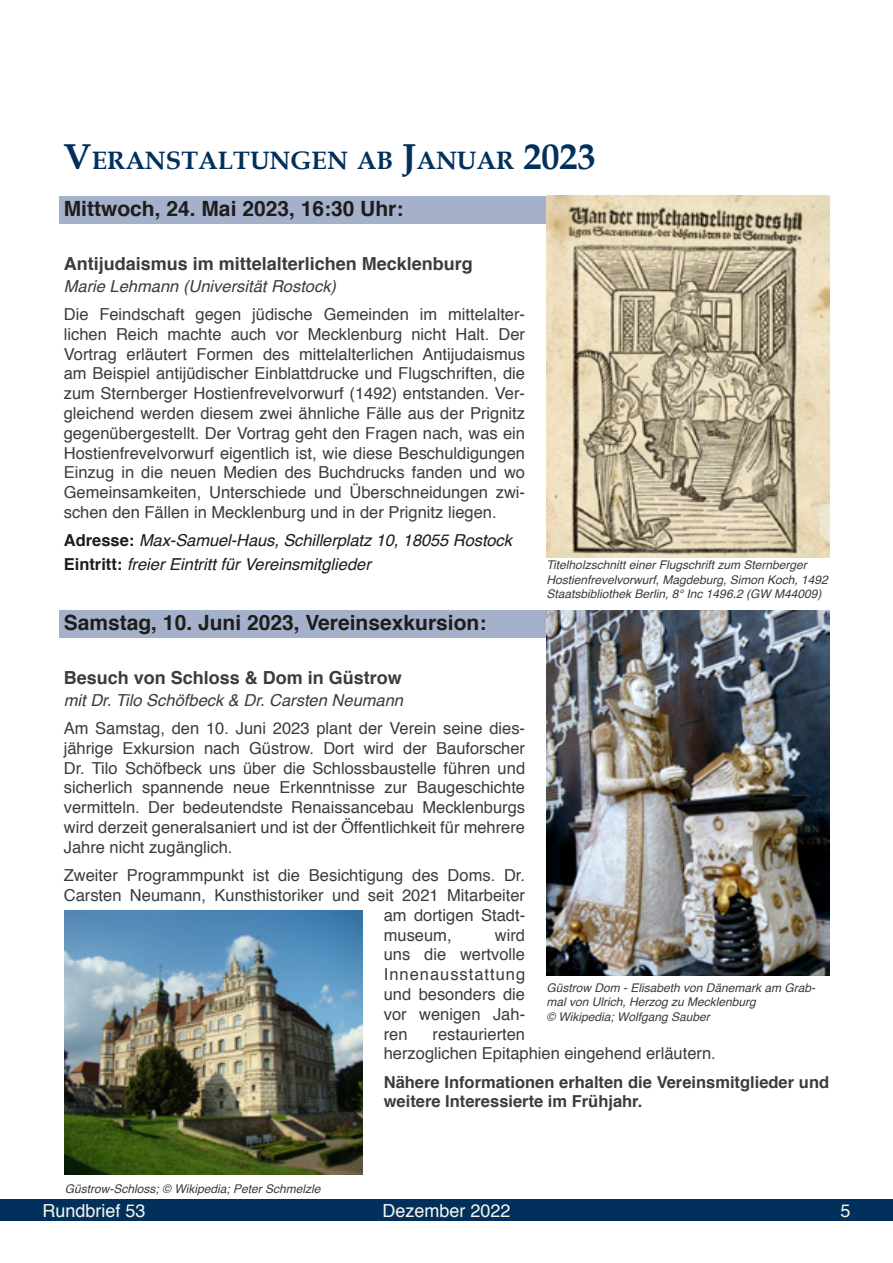
<style>
.page{position:relative;width:893px;height:1263px;background:#fff}
.page>*{position:absolute;margin:0;border:0;box-sizing:border-box;transform-origin:0 0}
.t1{font:700 25.2px "Book Antiqua";color:#00305b}
.t2{font:700 21px "Helvetica";color:#1d1d1b}
.t3{font:700 18px "Helvetica";color:#3c3c3b}
.t4{font:18px "Helvetica";color:#f9f5ee}
.t5{font:16.5px/19.8px "Helvetica";color:#3c3c3b;text-align:justify}
.t6{font:italic 16.5px/24px "Helvetica";letter-spacing:-.005em;color:#1d1d1b}
.t7{font:700 16.5px/19.8px "Helvetica";color:#3c3c3b}
.t8{font:italic 16.5px "Helvetica";color:#3c3c3b}
.t9{font:italic 12px/14.4px "Helvetica";color:#3c3c3b}
.s1{font-size:36px}
.s2{font-weight:700;font-style:normal}
</style>
<div class="page">
<div style="left:0;top:1199px;width:893px;height:21px;background:#00305b"></div>
<div style="left:60px;top:196px;width:769px;height:28px;background:#a5b0ca"></div>
<div style="left:60px;top:610px;width:769px;height:28px;background:#a5b0ca"></div>
<img style="left:546px;top:196px;width:283px;height:361px">
<img style="left:65px;top:910px;width:297px;height:265px">
<img style="left:546px;top:610px;width:283px;height:365px">
<h1 class="t1" style="left:64px;top:143px;width:533px"><span class="s1">V</span>ERANSTALTUNGEN AB <span class="s1">J</span>ANUAR <span class="s1">2023</span></h1>
<p class="t2" style="left:64px;top:192px;width:341px">Mittwoch, 24. Mai 2023, 16:30 Uhr:</p>
<p class="t3" style="left:64px;top:249px;width:411px">Antijudaismus im mittelalterlichen Mecklenburg</p>
<p class="t8" style="left:64px;top:273px;width:274px">Marie Lehmann (Universität Rostock)</p>
<p class="t5" style="left:64px;top:305px;width:463px">Die Feindschaft gegen jüdische Gemeinden im mittelalter&shy;lichen Reich machte auch vor Mecklenburg nicht Halt. Der Vortrag erläutert Formen des mittelalterlichen Antijudaismus am Beispiel antijüdischer Einblattdrucke und Flugschriften, die zum Sternberger Hostienfrevelvorwurf (1492) entstanden. Ver&shy;gleichend werden diesem zwei ähnliche Fälle aus der Prignitz gegenübergestellt. Der Vortrag geht den Fragen nach, was ein Hostienfrevelvorwurf eigentlich ist, wie diese Beschuldigungen Einzug in die neuen Medien des Buchdrucks fanden und wo Gemeinsamkeiten, Unterschiede und Überschneidungen zwi&shy;schen den Fällen in Mecklenburg und in der Prignitz liegen.</p>
<p class="t6" style="left:64px;top:529px;width:450px"><span class="s2">Adresse:</span> Max-Samuel-Haus, Schillerplatz 10, 18055 Rostock<br><span class="s2">Eintritt:</span> freier Eintritt für Vereinsmitglieder</p>
<p class="t9" style="left:546px;top:558px;width:283px">Titelholzschnitt einer Flugschrift zum Sternberger<br>Hostienfrevelvorwurf, Magdeburg, Simon Koch, 1492<br>Staatsbibliothek Berlin, 8° Inc 1496.2 (GW M44009)</p>
<p class="t2" style="left:64px;top:606px;width:424px">Samstag, 10. Juni 2023, Vereinsexkursion:</p>
<p class="t3" style="left:64px;top:663px;width:340px">Besuch von Schloss &amp; Dom in Güstrow</p>
<p class="t8" style="left:64px;top:687px;width:341px">mit Dr. Tilo Schöfbeck &amp; Dr. Carsten Neumann</p>
<p class="t5" style="left:64px;top:719px;width:463px">Am Samstag, den 10. Juni 2023 plant der Verein seine dies&shy;jährige Exkursion nach Güstrow. Dort wird der Bauforscher Dr. Tilo Schöfbeck uns über die Schlossbaustelle führen und sicherlich spannende neue Erkenntnisse zur Baugeschichte vermitteln. Der bedeutendste Renaissancebau Mecklenburgs wird derzeit generalsaniert und ist der Öffentlichkeit für mehrere Jahre nicht zugänglich.</p>
<p class="t5" style="left:64px;top:866px;width:463px">Zweiter Programmpunkt ist die Besichtigung des Doms. Dr.</p>
<p class="t5" style="left:64px;top:886px;width:463px">Carsten Neumann, Kunsthistoriker und seit 2021 Mitarbeiter</p>
<p class="t5" style="left:384px;top:905px;width:143px">am dortigen Stadt-</p>
<p class="t5" style="left:384px;top:925px;width:69px">museum,</p>
<p class="t5" style="left:384px;top:925px;width:143px;text-indent:111px">wird uns die wertvolle Innenausstattung und besonders die vor wenigen Jah&shy;ren</p>
<p class="t9" style="left:546px;top:981px;width:271px">Güstrow Dom - Elisabeth von Dänemark am Grab&shy;mal von Ulrich, Herzog zu Mecklenburg<br>© Wikipedia; Wolfgang Sauber</p>
<p class="t5" style="left:384px;top:1024px;width:334px;text-indent:49px">restaurierten<br>herzoglichen Epitaphien eingehend erläutern.</p>
<p class="t7" style="left:384px;top:1072px;width:447px">Nähere Informationen erhalten die Vereinsmitglieder und weitere Interessierte im Frühjahr.</p>
<p class="t9" style="left:65px;top:1181px;width:257px">Güstrow-Schloss; © Wikipedia; Peter Schmelzle</p>
<p class="t4" style="left:43px;top:1196px;width:105px">Rundbrief 53</p>
<p class="t4" style="left:382px;top:1196px;width:130px">Dezember 2022</p>
<p class="t4" style="left:840px;top:1196px;width:12px">5</p>
</div>
